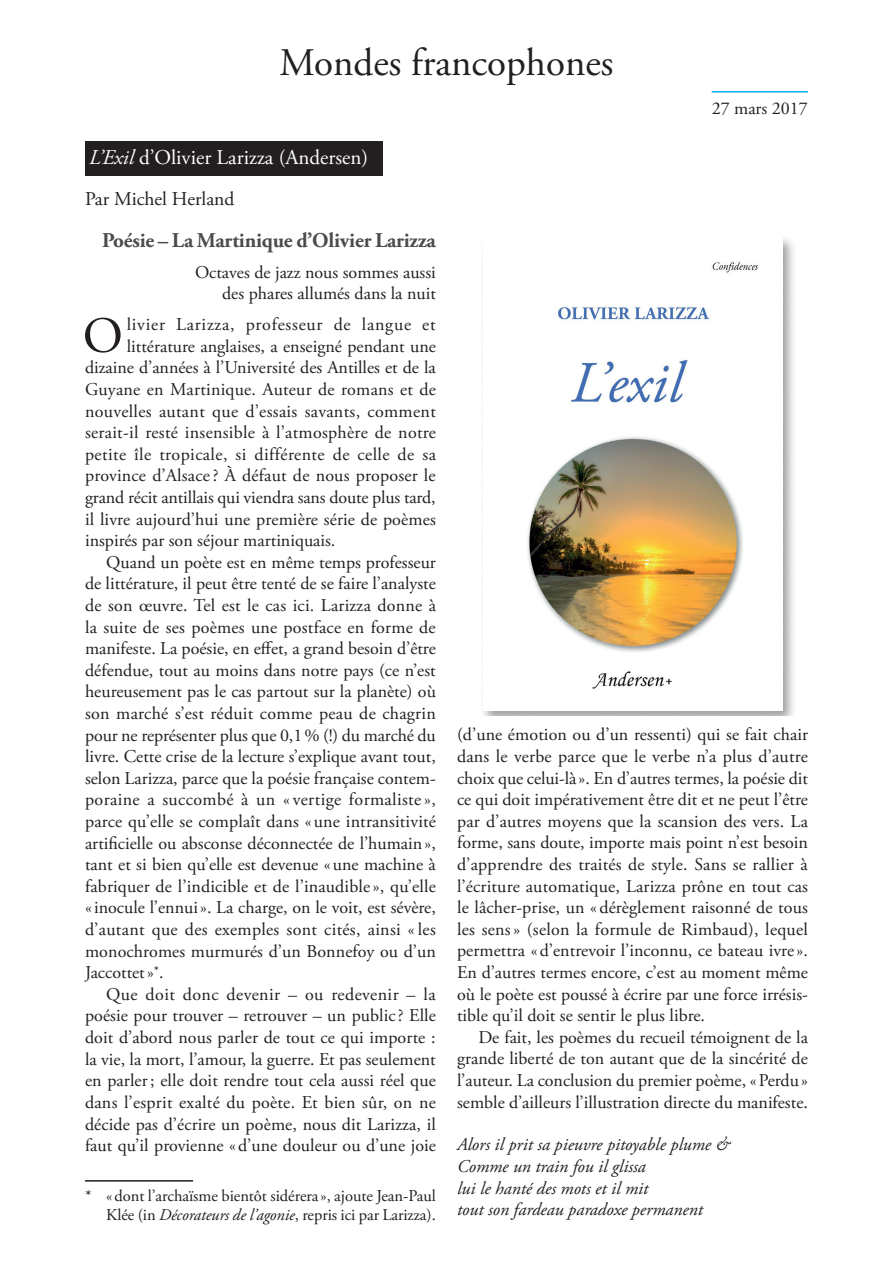
<style>
.page{position:relative;width:893px;height:1263px;background:#fff}
.page>*{position:absolute;margin:0;border:0;box-sizing:border-box;transform-origin:0 0}
.t1{font:50.55px "Adobe Garamond Pro";color:#231f20}
.t2{font:39px "Adobe Garamond Pro";color:#231f20}
.t3{font:700 21px "Adobe Garamond Pro";letter-spacing:-.01em;color:#4b4c4d}
.t4{font:21px "Adobe Garamond Pro";color:#fff}
.t5{font:19.5px "Adobe Garamond Pro";color:#231f20}
.t6{font:18px/21.6px "Adobe Garamond Pro";color:#231f20;text-align:justify}
.t7{font:18px "Adobe Garamond Pro";letter-spacing:.02em;color:#231f20}
.t8{font:italic 18px/21.6px "Adobe Garamond Pro";color:#231f20}
.t9{font:18px "Adobe Garamond Pro";letter-spacing:.025em;color:#231f20}
.t10{font:18px "Adobe Garamond Pro";letter-spacing:.04em;color:#231f20}
.t11{font:16.5px/19.8px "Adobe Garamond Pro";letter-spacing:-.005em;color:#231f20;text-align:right}
.s1{font-style:italic}
</style>
<div class="page">
<div style="left:85px;top:141px;width:298px;height:34px;background:#231f20"></div>
<hr style="left:712px;top:91px;width:96px;height:1px;background:#00aeef">
<hr style="left:85px;top:1180px;width:108px;height:1px;background:#231f20">
<div style="left:479px;top:237px;width:319px;height:479px;background:#231f20;opacity:.43"></div>
<img style="left:483px;top:237px;width:299px;height:474px">
<h2 class="t2" style="left:279px;top:39px;width:336px">Mondes francophones</h2>
<p class="t6" style="left:712px;top:98px;width:98px">27 mars 2017</p>
<p class="t4" style="left:89px;top:145px;width:281px"><span class="s1">L’Exil</span> d’Olivier Larizza (Andersen)</p>
<p class="t5" style="left:85px;top:187px;width:151px">Par Michel Herland</p>
<p class="t3" style="left:102px;top:228px;width:335px">Poésie – La Martinique d’Olivier Larizza</p>
<p class="t6" style="left:195px;top:262px;width:242px;text-align:right">Octaves de jazz nous sommes aussi des phares allumés dans la nuit</p>
<h1 class="t1" style="left:83px;top:305px;width:42px">O</h1>
<p class="t10" style="left:127px;top:314px;width:310px">livier Larizza, professeur de langue et</p>
<p class="t6" style="left:127px;top:336px;width:311px">littérature anglaises, a enseigné pendant une</p>
<p class="t6" style="left:85px;top:357px;width:352px">dizaine d’années à l’Université des Antilles et de la</p>
<p class="t6" style="left:85px;top:379px;width:352px">Guyane en Martinique. Auteur de romans et de</p>
<p class="t7" style="left:85px;top:400px;width:352px">nouvelles autant que d’essais savants, comment</p>
<p class="t6" style="left:85px;top:422px;width:353px">serait-il resté insensible à l’atmosphère de notre</p>
<p class="t9" style="left:85px;top:443px;width:352px">petite île tropicale, si différente de celle de sa</p>
<p class="t6" style="left:85px;top:465px;width:352px">province d’Alsace? À défaut de nous proposer le</p>
<p class="t6" style="left:85px;top:487px;width:352px">grand récit antillais qui viendra sans doute plus tard,</p>
<p class="t6" style="left:85px;top:509px;width:352px">il livre aujourd’hui une première série de poèmes</p>
<p class="t6" style="left:85px;top:530px;width:252px">inspirés par son séjour martiniquais.</p>
<p class="t6" style="left:106px;top:552px;width:331px">Quand un poète est en même temps professeur</p>
<p class="t6" style="left:85px;top:573px;width:352px">de littérature, il peut être tenté de se faire l’analyste</p>
<p class="t6" style="left:85px;top:595px;width:353px">de son œuvre. Tel est le cas ici. Larizza donne à</p>
<p class="t6" style="left:85px;top:617px;width:352px">la suite de ses poèmes une postface en forme de</p>
<p class="t6" style="left:85px;top:638px;width:352px">manifeste. La poésie, en effet, a grand besoin d’être</p>
<p class="t6" style="left:85px;top:660px;width:352px">défendue, tout au moins dans notre pays (ce n’est</p>
<p class="t6" style="left:85px;top:681px;width:352px">heureusement pas le cas partout sur la planète) où</p>
<p class="t6" style="left:85px;top:703px;width:352px">son marché s’est réduit comme peau de chagrin</p>
<p class="t6" style="left:85px;top:725px;width:352px">pour ne représenter plus que 0,1% (!) du marché du</p>
<p class="t6" style="left:85px;top:746px;width:352px">livre. Cette crise de la lecture s’explique avant tout,</p>
<p class="t6" style="left:85px;top:768px;width:352px">selon Larizza, parce que la poésie française contem-</p>
<p class="t7" style="left:85px;top:789px;width:352px">poraine a succombé à un « vertige formaliste»,</p>
<p class="t6" style="left:85px;top:811px;width:352px">parce qu’elle se complaît dans « une intransitivité</p>
<p class="t6" style="left:85px;top:833px;width:352px">artificielle ou absconse déconnectée de l’humain»,</p>
<p class="t6" style="left:85px;top:854px;width:352px">tant et si bien qu’elle est devenue « une machine à</p>
<p class="t6" style="left:85px;top:876px;width:352px">fabriquer de l’indicible et de l’inaudible», qu’elle</p>
<p class="t6" style="left:85px;top:897px;width:352px">«inocule l’ennui». La charge, on le voit, est sévère,</p>
<p class="t6" style="left:85px;top:919px;width:352px">d’autant que des exemples sont cités, ainsi «les</p>
<p class="t6" style="left:85px;top:941px;width:352px">monochromes murmurés d’un Bonnefoy ou d’un</p>
<p class="t6" style="left:85px;top:962px;width:80px">Jaccottet»<sup>*</sup>.</p>
<p class="t7" style="left:106px;top:983px;width:331px">Que doit donc devenir – ou redevenir – la</p>
<p class="t6" style="left:85px;top:1005px;width:352px">poésie pour trouver – retrouver – un public ? Elle</p>
<p class="t6" style="left:85px;top:1027px;width:352px">doit d’abord nous parler de tout ce qui importe :</p>
<p class="t6" style="left:85px;top:1049px;width:352px">la vie, la mort, l’amour, la guerre. Et pas seulement</p>
<p class="t6" style="left:85px;top:1070px;width:352px">en parler; elle doit rendre tout cela aussi réel que</p>
<p class="t6" style="left:85px;top:1092px;width:352px">dans l’esprit exalté du poète. Et bien sûr, on ne</p>
<p class="t6" style="left:85px;top:1113px;width:352px">décide pas d’écrire un poème, nous dit Larizza, il</p>
<p class="t6" style="left:85px;top:1135px;width:352px">faut qu’il provienne «d’une douleur ou d’une joie</p>
<p class="t11" style="left:85px;top:1186px;width:352px">* «dont l’archaïsme bientôt sidérera », ajoute Jean-Paul<br>Klée (in <span class="s1">Décorateurs de l’agonie</span>, repris ici par Larizza).</p>
<p class="t6" style="left:457px;top:724px;width:352px">(d’une émotion ou d’un ressenti) qui se fait chair dans le verbe parce que le verbe n’a plus d’autre choix que celui-là ». En d’autres termes, la poésie dit ce qui doit impérativement être dit et ne peut l’être par d’autres moyens que la scansion des vers. La forme, sans doute, importe mais point n’est besoin d’apprendre des traités de style. Sans se rallier à l’écriture automatique, Larizza prône en tout cas le lâcher-prise, un « dérèglement raisonné de tous les sens» (selon la formule de Rimbaud), lequel permettra « d’entrevoir l’inconnu, ce bateau ivre».<br>En d’autres termes encore, c’est au moment même où le poète est poussé à écrire par une force irrésis&shy;tible qu’il doit se sentir le plus libre.</p>
<p class="t6" style="left:457px;top:1027px;width:352px;text-indent:21px">De fait, les poèmes du recueil témoignent de la grande liberté de ton autant que de la sincérité de l’auteur. La conclusion du premier poème, «Perdu» semble d’ailleurs l’illustration directe du manifeste.</p>
<p class="t8" style="left:457px;top:1134px;width:274px">Alors il prit sa pieuvre pitoyable plume &amp; Comme un train fou il glissa<br>lui le hanté des mots et il mit<br>tout son fardeau paradoxe permanent</p>
</div>
